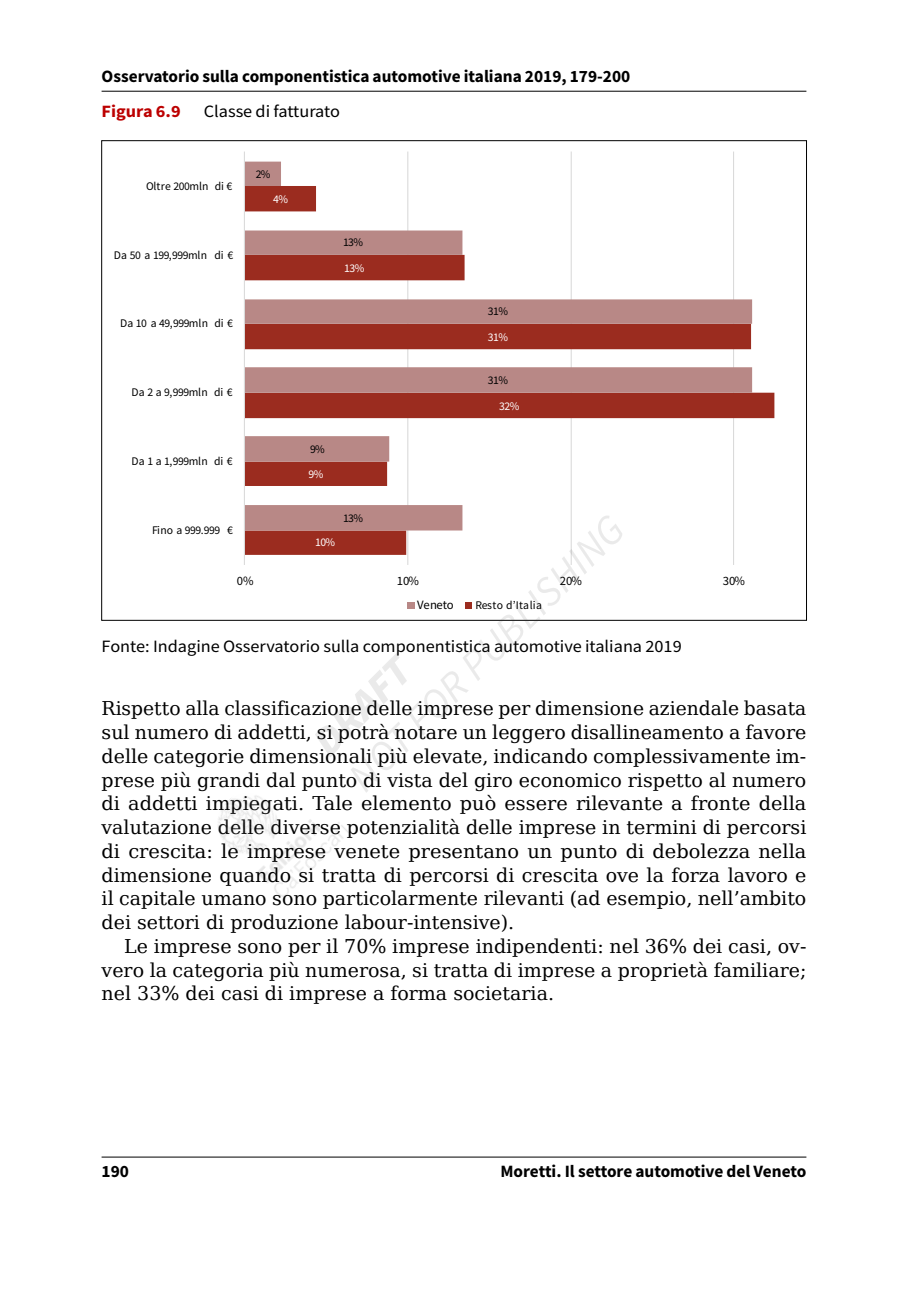
<style>
.page{position:relative;width:908px;height:1304px;background:#fff}
.page>*{position:absolute;margin:0;border:0;box-sizing:border-box;transform-origin:0 0}
.t1{font:19px/23.8px "DejaVu Serif";color:#000;text-align:justify}
.t2{font:700 17.2px "Source Sans Pro";color:#000}
.t3{font:17.2px "Source Sans Pro";color:#000;scale:1.06 1}
.t4{font:700 17.2px "Source Sans Pro";color:#bc0000;scale:1.06 1}
.t5{font:12.8px "Source Sans Pro";letter-spacing:.005em;color:#000}
.t6{font:11.6px "Source Sans Pro";letter-spacing:-.025em;color:#000}
.t7{font:11.6px "Source Sans Pro";letter-spacing:-.045em;color:#000}
.t8{font:11.6px "Source Sans Pro";letter-spacing:-.04em;color:#fff}
.t9{font:11.6px "Source Sans Pro";letter-spacing:.025em;color:#000}
</style>
<div class="page">
<hr style="left:101px;top:1157px;width:705px;height:1px;background:#000">
<hr style="left:101px;top:91px;width:705px;height:1px;background:#000">
<hr style="left:407px;top:152px;width:1px;height:413px;background:#d9d9d9">
<hr style="left:570px;top:152px;width:1px;height:413px;background:#d9d9d9">
<hr style="left:732px;top:152px;width:1px;height:413px;background:#d9d9d9">
<svg style="left:732px;top:299px;width:42px;height:256px"></svg>
<svg style="left:245px;top:162px;width:506px;height:368px"></svg>
<hr style="left:244px;top:152px;width:1px;height:413px;background:#d9d9d9">
<img style="left:204px;top:403px;width:499px;height:494px">
<p class="t2" style="left:101px;top:65px;width:530px">Osservatorio sulla componentistica automotive italiana 2019, 179-200</p>
<p class="t4" style="left:101px;top:100px;width:76px">Figura 6.9</p>
<p class="t3" style="left:204px;top:101px;width:130px">Classe di fatturato</p>
<p class="t6" style="left:146px;top:179px;width:88px">Oltre 200mln di €</p>
<p class="t7" style="left:114px;top:248px;width:121px">Da 50 a 199,999mln di €</p>
<p class="t6" style="left:255px;top:166px;width:16px">2%</p>
<p class="t8" style="left:273px;top:192px;width:16px">4%</p>
<p class="t7" style="left:120px;top:316px;width:114px">Da 10 a 49,999mln di €</p>
<p class="t6" style="left:343px;top:235px;width:22px">13%</p>
<p class="t8" style="left:344px;top:261px;width:22px">13%</p>
<p class="t6" style="left:131px;top:385px;width:103px">Da 2 a 9,999mln di €</p>
<p class="t6" style="left:131px;top:454px;width:103px">Da 1 a 1,999mln di €</p>
<p class="t6" style="left:152px;top:522px;width:83px">Fino a 999.999 €</p>
<p class="t6" style="left:310px;top:442px;width:16px">9%</p>
<p class="t8" style="left:308px;top:466px;width:16px">9%</p>
<p class="t8" style="left:315px;top:535px;width:22px">10%</p>
<p class="t6" style="left:343px;top:511px;width:22px">13%</p>
<p class="t6" style="left:487px;top:304px;width:22px">31%</p>
<p class="t8" style="left:487px;top:330px;width:22px">31%</p>
<p class="t6" style="left:487px;top:373px;width:22px">31%</p>
<p class="t8" style="left:499px;top:398px;width:22px">32%</p>
<p class="t5" style="left:237px;top:572px;width:18px">0%</p>
<p class="t5" style="left:396px;top:572px;width:24px">10%</p>
<p class="t5" style="left:559px;top:572px;width:24px">20%</p>
<p class="t5" style="left:722px;top:572px;width:24px">30%</p>
<p class="t5" style="left:417px;top:597px;width:38px">Veneto</p>
<p class="t9" style="left:475px;top:598px;width:68px">Resto d’Italia</p>
<p class="t3" style="left:101px;top:635px;width:548px">Fonte: Indagine Osservatorio sulla componentistica automotive italiana 2019</p>
<p class="t1" style="left:101px;top:696px;width:706px">Rispetto alla classificazione delle imprese per dimensione aziendale basata sul numero di addetti, si potrà notare un leggero disallineamento a favore delle categorie dimensionali più elevate, indicando complessivamente im&shy;prese più grandi dal punto di vista del giro economico rispetto al numero di addetti impiegati. Tale elemento può essere rilevante a fronte della valutazione delle diverse potenzialità delle imprese in termini di percorsi di crescita: le imprese venete presentano un punto di debolezza nella dimensione quando si tratta di percorsi di crescita ove la forza lavoro e il capitale umano sono particolarmente rilevanti (ad esempio, nell’ambito dei settori di produzione labour-intensive).</p>
<p class="t1" style="left:101px;top:934px;width:706px;text-indent:23px">Le imprese sono per il 70% imprese indipendenti: nel 36% dei casi, ov&shy;vero la categoria più numerosa, si tratta di imprese a proprietà familiare; nel 33% dei casi di imprese a forma societaria.</p>
<p class="t2" style="left:101px;top:1160px;width:29px">190</p>
<p class="t2" style="left:500px;top:1160px;width:307px">Moretti. Il settore automotive del Veneto</p>
</div>
